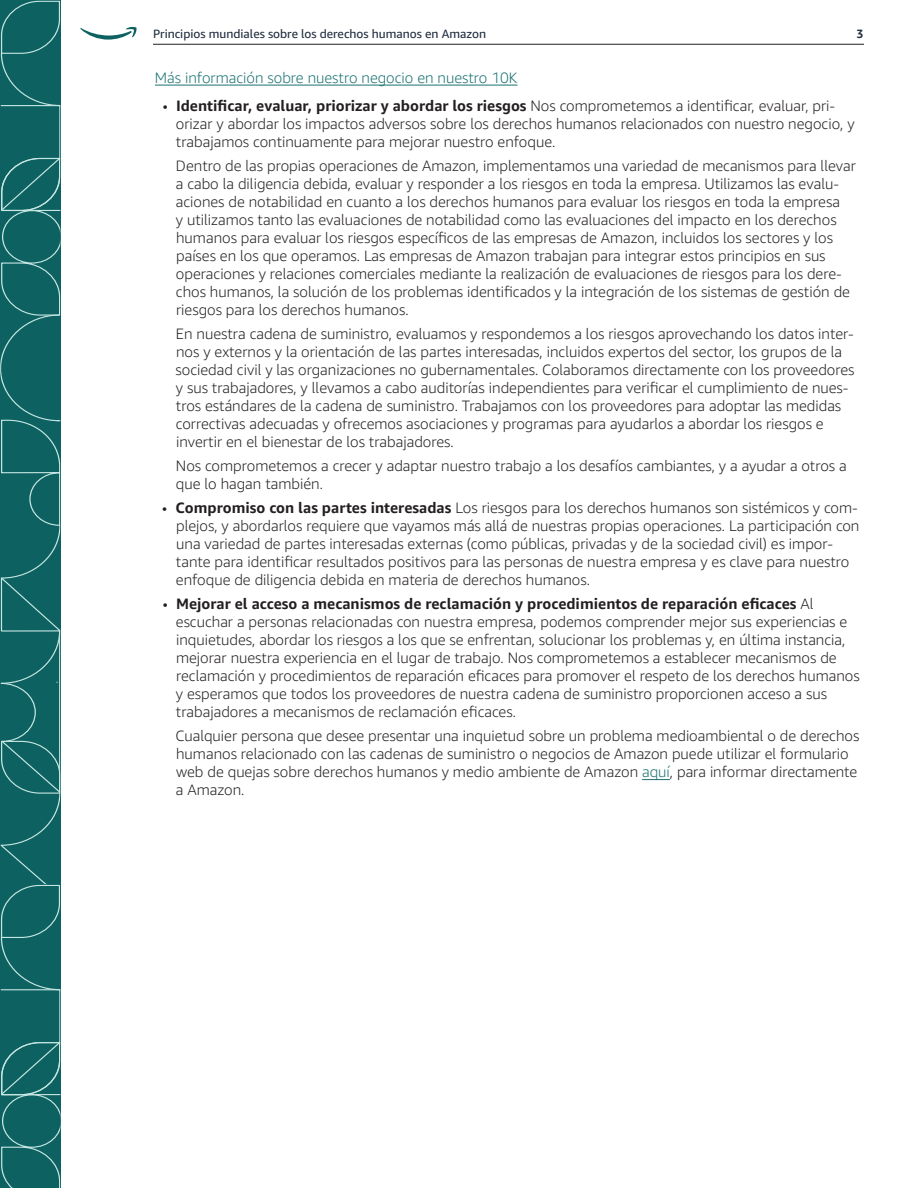
<style>
.page{position:relative;width:918px;height:1188px;background:#fff}
.page>*{position:absolute;margin:0;border:0;box-sizing:border-box;transform-origin:0 0}
.Bullet_List_-_L1_no_bullet{font:300 15px/18px "Amazon Ember";color:#231f20}
.Body_Text{font:300 15px "Amazon Ember";color:#1a7171}
.t1{font:12px "Amazon Ember";color:#202d3e}
.t2{font:700 12px "Amazon Ember";color:#202d3e}
.s1{font-weight:700}
.s2{color:#1a7171}
</style>
<div class="page">
<div style="left:0;top:794px;width:60px;height:50px;background:#0d6161"></div>
<svg style="left:0;top:0;width:60px;height:794px;background:#176868"></svg>
<svg style="left:0;top:844px;width:60px;height:344px;background:#156766"></svg>
<hr style="left:153px;top:44px;width:711px;height:1px;background:#231f20">
<svg style="left:80px;top:27px;width:57px;height:13px"></svg>
<hr style="left:155px;top:85px;width:362px;height:1px;background:#1a7171">
<svg style="left:642px;top:779px;width:28px;height:1px"></svg>
<p class="t1" style="left:153px;top:26px;width:335px">Principios mundiales sobre los derechos humanos en Amazon</p>
<p class="t2" style="left:857px;top:26px;width:9px">3</p>
<p class="Body_Text" style="left:155px;top:68px;width:364px">Más información sobre nuestro negocio en nuestro 10K</p>
<p class="Bullet_List_-_L1_no_bullet" style="left:176px;top:97px;width:680px;text-indent:-13px">• <span class="s1">Identificar, evaluar, priorizar y abordar los riesgos</span> Nos comprometemos a identificar, evaluar, pri&shy;orizar y abordar los impactos adversos sobre los derechos humanos relacionados con nuestro negocio, y trabajamos continuamente para mejorar nuestro enfoque.</p>
<p class="Bullet_List_-_L1_no_bullet" style="left:176px;top:157px;width:682px">Dentro de las propias operaciones de Amazon, implementamos una variedad de mecanismos para llevar a cabo la diligencia debida, evaluar y responder a los riesgos en toda la empresa. Utilizamos las evalu&shy;aciones de notabilidad en cuanto a los derechos humanos para evaluar los riesgos en toda la empresa<br>y utilizamos tanto las evaluaciones de notabilidad como las evaluaciones del impacto en los derechos humanos para evaluar los riesgos específicos de las empresas de Amazon, incluidos los sectores y los países en los que operamos. Las empresas de Amazon trabajan para integrar estos principios en sus operaciones y relaciones comerciales mediante la realización de evaluaciones de riesgos para los dere&shy;chos humanos, la solución de los problemas identificados y la integración de los sistemas de gestión de riesgos para los derechos humanos.</p>
<p class="Bullet_List_-_L1_no_bullet" style="left:176px;top:325px;width:680px">En nuestra cadena de suministro, evaluamos y respondemos a los riesgos aprovechando los datos inter&shy;nos y externos y la orientación de las partes interesadas, incluidos expertos del sector, los grupos de la sociedad civil y las organizaciones no gubernamentales. Colaboramos directamente con los proveedores y sus trabajadores, y llevamos a cabo auditorías independientes para verificar el cumplimiento de nues&shy;tros estándares de la cadena de suministro. Trabajamos con los proveedores para adoptar las medidas correctivas adecuadas y ofrecemos asociaciones y programas para ayudarlos a abordar los riesgos e invertir en el bienestar de los trabajadores.</p>
<p class="Bullet_List_-_L1_no_bullet" style="left:176px;top:457px;width:672px">Nos comprometemos a crecer y adaptar nuestro trabajo a los desafíos cambiantes, y a ayudar a otros a que lo hagan también.</p>
<p class="Bullet_List_-_L1_no_bullet" style="left:176px;top:499px;width:685px;text-indent:-14px">• <span class="s1">Compromiso con las partes interesadas</span> Los riesgos para los derechos humanos son sistémicos y com&shy;plejos, y abordarlos requiere que vayamos más allá de nuestras propias operaciones. La participación con una variedad de partes interesadas externas (como públicas, privadas y de la sociedad civil) es impor&shy;tante para identificar resultados positivos para las personas de nuestra empresa y es clave para nuestro enfoque de diligencia debida en materia de derechos humanos.</p>
<p class="Bullet_List_-_L1_no_bullet" style="left:176px;top:595px;width:685px;text-indent:-13px">• <span class="s1">Mejorar el acceso a mecanismos de reclamación y procedimientos de reparación eficaces</span> Al escuchar a personas relacionadas con nuestra empresa, podemos comprender mejor sus experiencias e inquietudes, abordar los riesgos a los que se enfrentan, solucionar los problemas y, en última instancia, mejorar nuestra experiencia en el lugar de trabajo. Nos comprometemos a establecer mecanismos de reclamación y procedimientos de reparación eficaces para promover el respeto de los derechos humanos y esperamos que todos los proveedores de nuestra cadena de suministro proporcionen acceso a sus trabajadores a mecanismos de reclamación eficaces.</p>
<p class="Bullet_List_-_L1_no_bullet" style="left:175px;top:727px;width:685px">Cualquier persona que desee presentar una inquietud sobre un problema medioambiental o de derechos humanos relacionado con las cadenas de suministro o negocios de Amazon puede utilizar el formulario web de quejas sobre derechos humanos y medio ambiente de Amazon <span class="s2">aquí</span>, para informar directamente a Amazon.</p>
</div>
